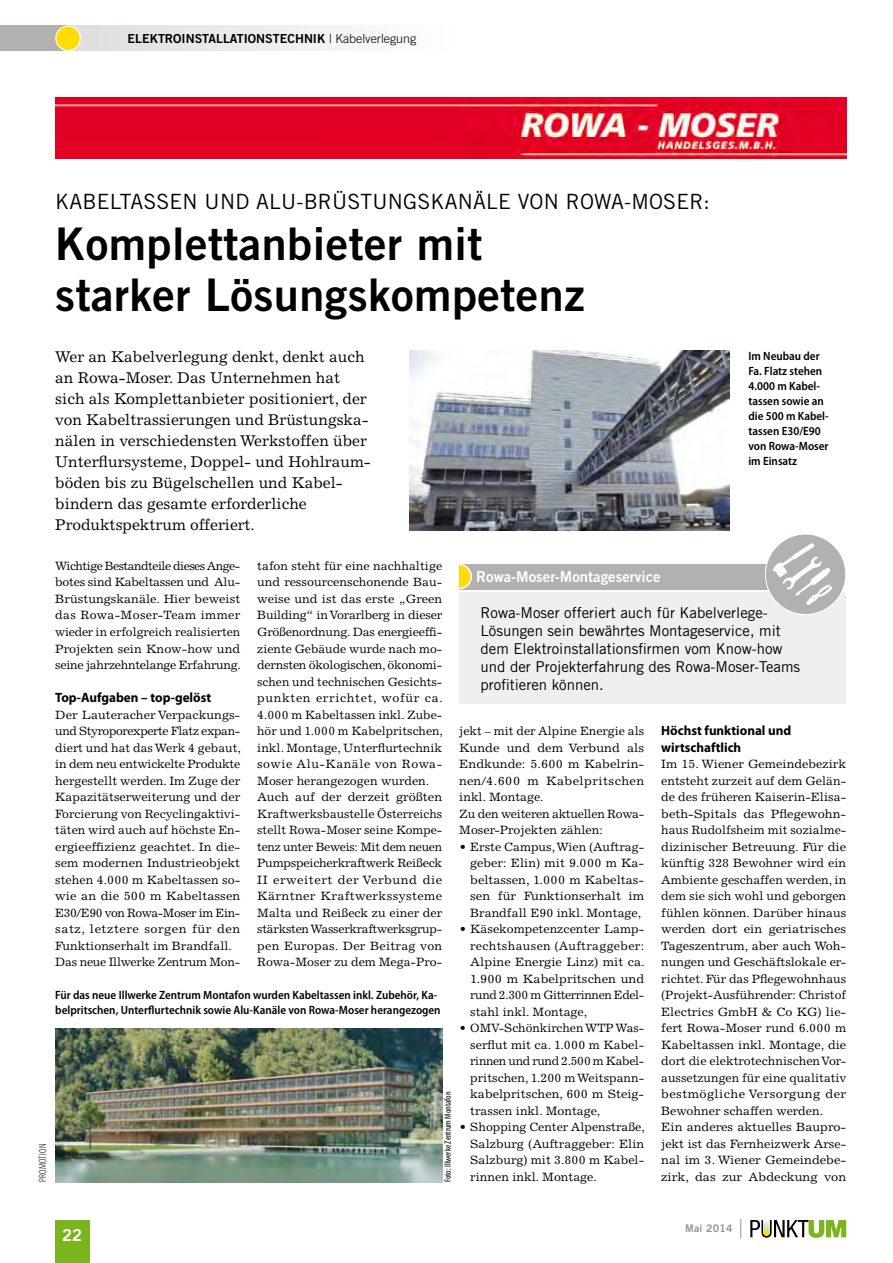
<style>
.page{position:relative;width:893px;height:1263px;background:#fff}
.page>*{position:absolute;margin:0;border:0;box-sizing:border-box;transform-origin:0 0}
.t1{font:45px/51px "Trade Gothic LT Std Bd 2";letter-spacing:.01em;color:#000}
.t2{font:21px "Trade Gothic LT Std";letter-spacing:.01em;color:#000}
.t3{font:16.5px "Trade Gothic LT Std Bd 2";color:#fff}
.t4{font:15.6px/21px "Excelsior LT Std";color:#000}
.t5{font:15px/18px "Trade Gothic LT Std";color:#000}
.t6{font:15px "Trade Gothic LT Std Bd 2";color:#fff}
.t7{font:700 13.5px/16.5px "Myriad Pro";color:#000}
.t8{font:12.45px "Trade Gothic LT Std Bd 2";color:#000}
.t9{font:12.15px/16.5px "Excelsior LT Std";color:#000;text-align:justify}
.t10{font:12.15px/16.5px "Excelsior LT Std";color:#000;scale:1.04 1}
.t11{font:12.15px/16.5px "Excelsior LT Std";color:#000;scale:1.05 1}
.t12{font:12.15px "Excelsior LT Std";color:#000;scale:1.06 1}
.t13{font:600 semi-condensed 12px/15px "Myriad Pro";color:#000}
.t14{font:300 condensed 10.5px "Myriad Pro";letter-spacing:.02em;color:#000}
.t15{font:10.5px "Trade Gothic LT Std Bd 2";letter-spacing:.02em;color:#929392}
.t16{font:condensed 9px "Myriad Pro";color:#000}
.s1{font-family:"Trade Gothic LT Std";font-weight:300}
</style>
<div class="page">
<img style="left:55px;top:98px;width:791px;height:61px">
<div style="left:55px;top:1220px;width:34px;height:43px;background:#7ab51d"></div>
<div style="left:68px;top:26px;width:383px;height:25px;background:linear-gradient(to right,#dfdddd,#fefefe)"></div>
<div style="left:0;top:26px;width:68px;height:25px;background:#b2b0b0"></div>
<div style="left:56px;top:26px;width:24px;height:24px;background:#fd0;border-radius:50%"></div>
<div style="left:55px;top:26px;width:26px;height:25px;border:1px solid #fff;border-radius:50%"></div>
<svg style="left:750px;top:1220px;width:96px;height:18px"></svg>
<svg style="left:740px;top:1219px;width:1px;height:19px"></svg>
<div style="left:459px;top:592px;width:387px;height:112px;background:#f0efef"></div>
<div style="left:459px;top:564px;width:368px;height:25px;background:#b2b0b0"></div>
<svg style="left:459px;top:564px;width:14px;height:26px"></svg>
<div style="left:765px;top:534px;width:81px;height:80px;background:#b2b0b0;border-radius:50%"></div>
<div style="left:765px;top:534px;width:81px;height:81px;border:1px solid #fff;border-radius:50%"></div>
<img style="left:774px;top:544px;width:57px;height:61px">
<img style="left:55px;top:1028px;width:387px;height:154px">
<img style="left:409px;top:351px;width:320px;height:179px">
<p class="t8" style="left:128px;top:31px;width:290px">Elektroinstallationstechnik <span class="s1">| Kabelverlegung</span></p>
<p class="t14" style="left:36px;top:1182px;width:40px;rotate:-90deg">Promotion</p>
<h2 class="t2" style="left:55px;top:188px;width:656px">Kabeltassen und Alu-B rüstungskanäle von Rowa-Moser:</h2>
<h1 class="t1" style="left:55px;top:217px;width:531px">Komplettanbieter mit starker Lösungskompetenz</h1>
<p class="t4" style="left:55px;top:346px;width:317px">Wer an Kabelverlegung denkt, denkt auch an Rowa-Moser. Das Unternehmen hat sich als Komplettanbieter positioniert, der von Kabeltrassierungen und Brüstungska&shy;nälen in verschiedensten Werkstoffen über Unterflursysteme, Doppel- und Hohlraum&shy;böden bis zu Bügelschellen und Kabel&shy;bindern das gesamte erforderliche Produktspektrum offeriert.</p>
<p class="t9" style="left:55px;top:558px;width:187px">Wichtige Bestandteile dieses Ange&shy;botes sind Kabeltassen und Alu-Brüstungskanäle. Hier beweist das Rowa-Moser-Team immer wieder in erfolgreich realisierten Projekten sein Know-how und seine jahrzehntelange Erfahrung.</p>
<p class="t7" style="left:55px;top:689px;width:157px">Top-Aufgaben – top-gelöst</p>
<p class="t11" style="left:55px;top:706px;width:178px">Der Lauteracher Verpackungs&shy;und Styroporexperte Flatz expan&shy;diert und hat das Werk 4 gebaut, in dem neu entwickelte Produkte hergestellt werden. Im Zuge der<br>Kapazitätserweiterung und der<br>Forcierung von Recyclingaktivi&shy;täten wird auch auf höchste En&shy;ergieeffizienz geachtet. In die&shy;sem modernen Industrieobjekt stehen 4.000 m Kabeltassen so&shy;wie an die 500 m Kabeltassen<br>E30/E90 von Rowa-Moser im Ein&shy;satz, letztere sorgen für den<br>Funktionserhalt im Brandfall.<br>Das neue Illwerke Zentrum Mon-</p>
<p class="t13" style="left:748px;top:348px;width:82px">Im Neubau der<br>Fa. Flatz stehen<br>4.000 m Kabel&shy;tassen sowie an die 500 m Kabel&shy;tassen E30/E90 von Rowa-Moser im Einsatz</p>
<p class="t9" style="left:257px;top:558px;width:187px;text-align:left">tafon steht für eine nachhaltige und ressourcenschonende Bau&shy;weise und ist das erste „Green<br>Building“ in Vorarlberg in dieser<br>Größenordnung. Das energieeffi&shy;ziente Gebäude wurde nach mo&shy;dernsten ökologischen, ökonomi&shy;schen und technischen Gesichts&shy;punkten errichtet, wofür ca.<br>4.000 m Kabeltassen inkl. Zube&shy;hör und 1.000 m Kabelpritschen, inkl. Montage, Unterflurtechnik sowie Alu-Kanäle von Rowa-<br>Moser herangezogen wurden.<br>Auch auf der derzeit größten<br>Kraftwerksbaustelle Österreichs stellt Rowa-Moser seine Kompe&shy;tenz unter Beweis: Mit dem neuen<br>Pumpspeicherkraftwerk Reißeck<br>II erweitert der Verbund die<br>Kärntner Kraftwerkssysteme<br>Malta und Reißeck zu einer der stärksten Wasserkraftwerksgrup&shy;pen Europas. Der Beitrag von<br>Rowa-Moser zu dem Mega-Pro-</p>
<p class="t6" style="left:476px;top:567px;width:186px">Rowa-Moser-Montageservice</p>
<p class="t5" style="left:480px;top:603px;width:321px">Rowa-M oser offeriert auch für Kabelverlege-Lösungen sein bewährtes M ontageservice, mit dem E lektroinstallationsfirmen vom Know-how und der Projekterfahrung des Rowa-M oser-Teams profitieren können.</p>
<p class="t7" style="left:661px;top:722px;width:132px">Höchst funktional und wirtschaftlich</p>
<p class="t10" style="left:661px;top:756px;width:179px">Im 15. Wiener Gemeindebezirk entsteht zurzeit auf dem Gelän&shy;de des früheren Kaiserin-Elisa&shy;beth-Spitals das Pflegewohn&shy;haus Rudolfsheim mit sozialme&shy;dizinischer Betreuung. Für die künftig 328 Bewohner wird ein<br>Ambiente geschaffen werden, in dem sie sich wohl und geborgen fühlen können. Darüber hinaus werden dort ein geriatrisches<br>Tageszentrum, aber auch Woh&shy;nungen und Geschäftslokale er&shy;richtet. Für das Pflegewohnhaus (Projekt-Ausführender: Christof<br>Electrics GmbH &amp; Co KG) lie&shy;fert Rowa-Moser rund 6.000 m<br>Kabeltassen inkl. Montage, die dort die elektrotechnischen Vor&shy;aussetzungen für eine qualitativ bestmögliche Versorgung der<br>Bewohner schaffen werden.<br>Ein anderes aktuelles Baupro&shy;jekt ist das Fernheizwerk Arse&shy;nal im 3. Wiener Gemeindebe-</p>
<p class="t9" style="left:459px;top:723px;width:186px;text-align:left">jekt – mit der Alpine Energie als<br>Kunde und dem Verbund als<br>Endkunde: 5.600 m Kabelrin&shy;nen/4.600 m Kabelpritschen inkl. Montage.<br>Zu den weiteren aktuellen Rowa-<br>Moser-Projekten zählen:</p>
<p class="t9" style="left:470px;top:838px;width:175px;text-indent:-11px">• Erste Campus, Wien (Auftrag&shy;geber: Elin) mit 9.000 m Ka&shy;beltassen, 1.000 m Kabeltas&shy;sen für Funktionserhalt im Brandfall E90 inkl. Montage,</p>
<p class="t9" style="left:470px;top:921px;width:176px;text-indent:-11px">• Käsekompetenzcenter Lamp&shy;rechtshausen (Auftraggeber:<br>Alpine Energie Linz) mit ca.<br>1.900 m Kabelpritschen und rund 2.300 m Gitterrinnen Edel&shy;stahl inkl. Montage,</p>
<p class="t9" style="left:470px;top:1020px;width:175px;text-indent:-11px">• OMV-Schönkirchen WTP Was&shy;serflut mit ca. 1.000 m Kabel&shy;rinnen und rund 2.500 m Kabel&shy;pritschen, 1.200 m Weitspann&shy;kabelpritschen, 600 m Steig&shy;trassen inkl. Montage,</p>
<p class="t9" style="left:470px;top:1119px;width:176px;text-indent:-11px">• Shopping Center Alpenstraße, Salzburg (Auftraggeber: Elin Salzburg) mit 3.800 m Kabel&shy;rinnen inkl. Montage.</p>
<p class="t13" style="left:55px;top:987px;width:387px">Für das neue Illwerke Zentrum Montafon wurden Kabeltassen inkl. Zubehör, Ka&shy;belpritschen, Unterflurtechnik sowie Alu-Kanäle von Rowa-Moser herangezogen</p>
<p class="t16" style="left:442px;top:1182px;width:92px;rotate:-90deg">Foto: Illwerke Zentrum Montafon</p>
<p class="t12" style="left:661px;top:1169px;width:176px">zirk, das zur Abdeckung von</p>
<h3 class="t3" style="left:62px;top:1224px;width:22px">22</h3>
<p class="t15" style="left:685px;top:1222px;width:49px">Mai 2014</p>
</div>
